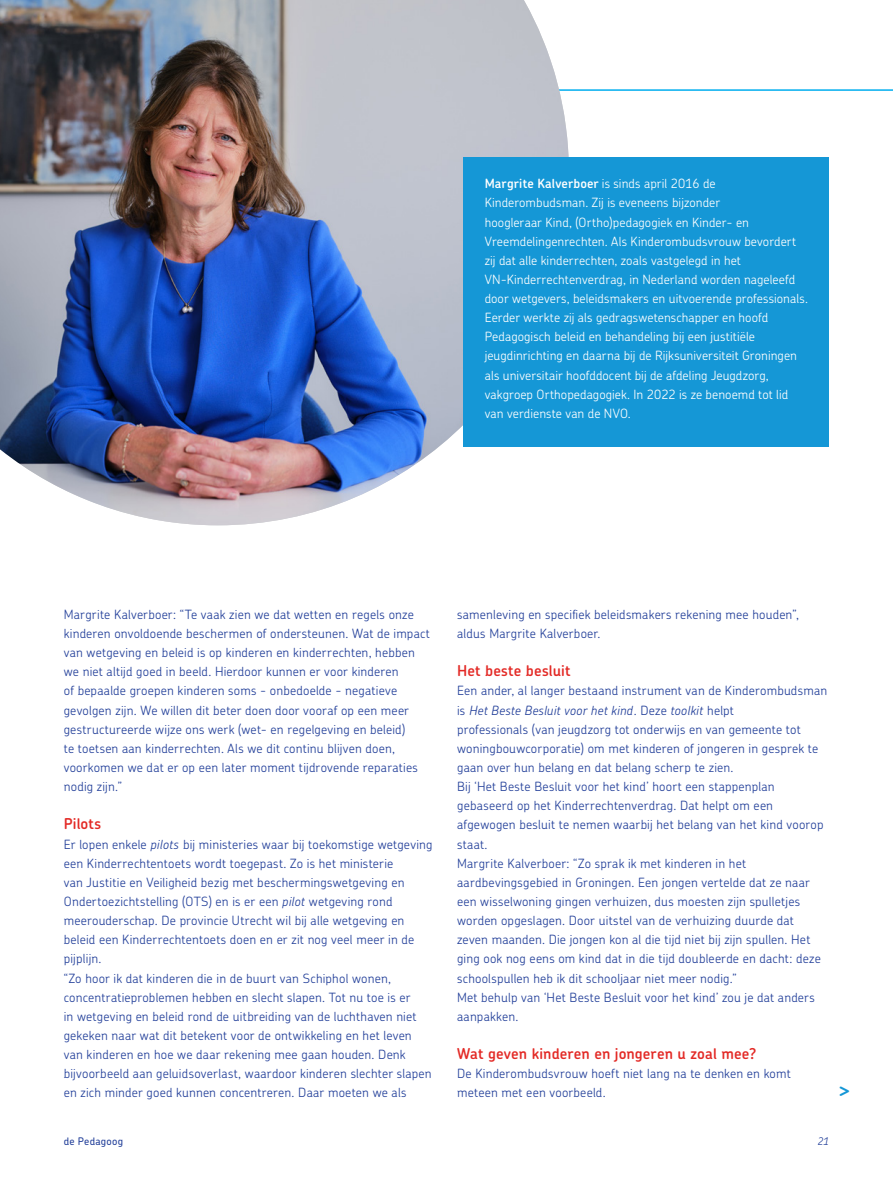
<style>
.page{position:relative;width:893px;height:1191px;background:#fff}
.page>*{position:absolute;margin:0;border:0;box-sizing:border-box;transform-origin:0 0}
.tussenkop{font:600 21px "Chevin Pro";color:#1597d6}
.tussenkop-2{font:600 15px "Chevin Pro";letter-spacing:.01em;color:#e32a26}
.Broodtekst{font:300 12.75px/19.2px "Chevin Pro";letter-spacing:.015em;color:#223f99}
.Broodtekst-2{font:300 12.75px/19.2px "Chevin Pro";letter-spacing:.005em;color:#fff}
.t1{font:500 10.5px "Chevin Pro";letter-spacing:.025em;color:#223f99}
.t2{font:italic 300 10.5px "Chevin Pro";color:#223f99}
.s1{font-weight:600}
.s2{font-style:italic}
</style>
<div class="page">
<hr style="left:0;top:89px;width:893px;height:2px;background:#00aeef">
<img style="left:0;top:0;width:569px;height:525px">
<div style="left:463px;top:157px;width:366px;height:289px;background:#1597d6"></div>
<p class="Broodtekst-2" style="left:485px;top:174px;width:325px"><span class="s1">Margrite Kalverboer</span> is sinds april 2016 de Kinderombudsman. Zij is eveneens bijzonder<br>hoogleraar Kind, (Ortho)pedagogiek en Kinder- en Vreemdelingenrechten. Als Kinderombudsvrouw bevordert zij dat alle kinderrechten, zoals vastgelegd in het VN-Kinderrechtenverdrag, in Nederland worden nageleefd door wetgevers, beleidsmakers en uitvoerende professionals.</p>
<p class="Broodtekst-2" style="left:485px;top:307px;width:314px">Eerder werkte zij als gedragswetenschapper en hoofd Pedagogisch beleid en behandeling bij een justitiële jeugdinrichting en daarna bij de Rijksuniversiteit Groningen als universitair hoofddocent bij de afdeling Jeugdzorg, vakgroep Orthopedagogiek. In 2022 is ze benoemd tot lid van verdienste van de NVO.</p>
<p class="Broodtekst" style="left:64px;top:604px;width:368px">Margrite Kalverboer: “Te vaak zien we dat wetten en regels onze kinderen onvoldoende beschermen of ondersteunen. Wat de impact van wetgeving en beleid is op kinderen en kinderrechten, hebben we niet altijd goed in beeld. Hierdoor kunnen er voor kinderen<br>of bepaalde groepen kinderen soms - onbedoelde - negatieve gevolgen zijn. We willen dit beter doen door vooraf op een meer gestructureerde wijze ons werk (wet- en regelgeving en beleid)<br>te toetsen aan kinderrechten. Als we dit continu blijven doen, voorkomen we dat er op een later moment tijdrovende reparaties nodig zijn.”</p>
<p class="tussenkop-2" style="left:64px;top:814px;width:39px">Pilots</p>
<p class="Broodtekst" style="left:64px;top:834px;width:370px">Er lopen enkele <span class="s2">pilots</span> bij ministeries waar bij toekomstige wetgeving een Kinderrechtentoets wordt toegepast. Zo is het ministerie<br>van Justitie en Veiligheid bezig met beschermingswetgeving en Ondertoezichtstelling (OTS) en is er een <span class="s2">pilot</span> wetgeving rond meerouderschap. De provincie Utrecht wil bij alle wetgeving en beleid een Kinderrechtentoets doen en er zit nog veel meer in de pijplijn.</p>
<p class="Broodtekst" style="left:64px;top:968px;width:369px">“Zo hoor ik dat kinderen die in de buurt van Schiphol wonen, concentratieproblemen hebben en slecht slapen. Tot nu toe is er<br>in wetgeving en beleid rond de uitbreiding van de luchthaven niet gekeken naar wat dit betekent voor de ontwikkeling en het leven van kinderen en hoe we daar rekening mee gaan houden. Denk bijvoorbeeld aan geluidsoverlast, waardoor kinderen slechter slapen en zich minder goed kunnen concentreren. Daar moeten we als</p>
<p class="Broodtekst" style="left:457px;top:604px;width:343px">samenleving en specifiek beleidsmakers rekening mee houden”, aldus Margrite Kalverboer.</p>
<p class="tussenkop-2" style="left:457px;top:661px;width:115px">Het beste besluit</p>
<p class="Broodtekst" style="left:457px;top:681px;width:372px">Een ander, al langer bestaand instrument van de Kinderombudsman is <span class="s2">Het Beste Besluit voor het kind</span>. Deze <span class="s2">toolkit</span> helpt<br>professionals (van jeugdzorg tot onderwijs en van gemeente tot woningbouwcorporatie) om met kinderen of jongeren in gesprek te gaan over hun belang en dat belang scherp te zien.</p>
<p class="Broodtekst" style="left:457px;top:776px;width:368px">Bij ‘Het Beste Besluit voor het kind’ hoort een stappenplan gebaseerd op het Kinderrechtenverdrag. Dat helpt om een afgewogen besluit te nemen waarbij het belang van het kind voorop staat.</p>
<p class="Broodtekst" style="left:457px;top:853px;width:365px">Margrite Kalverboer: “Zo sprak ik met kinderen in het aardbevingsgebied in Groningen. Een jongen vertelde dat ze naar een wisselwoning gingen verhuizen, dus moesten zijn spulletjes worden opgeslagen. Door uitstel van de verhuizing duurde dat zeven maanden. Die jongen kon al die tijd niet bij zijn spullen. Het ging ook nog eens om kind dat in die tijd doubleerde en dacht: deze schoolspullen heb ik dit schooljaar niet meer nodig.”</p>
<p class="Broodtekst" style="left:457px;top:987px;width:359px">Met behulp van ‘Het Beste Besluit voor het kind’ zou je dat anders aanpakken.</p>
<p class="tussenkop-2" style="left:457px;top:1043px;width:301px">Wat geven kinderen en jongeren u zoal mee?</p>
<p class="Broodtekst" style="left:457px;top:1063px;width:335px">De Kinderombudsvrouw hoeft niet lang na te denken en komt meteen met een voorbeeld.</p>
<p class="tussenkop" style="left:838px;top:1075px;width:14px">&gt;</p>
<p class="t1" style="left:64px;top:1134px;width:61px">de Pedagoog</p>
<p class="t2" style="left:817px;top:1134px;width:13px">21</p>
</div>
